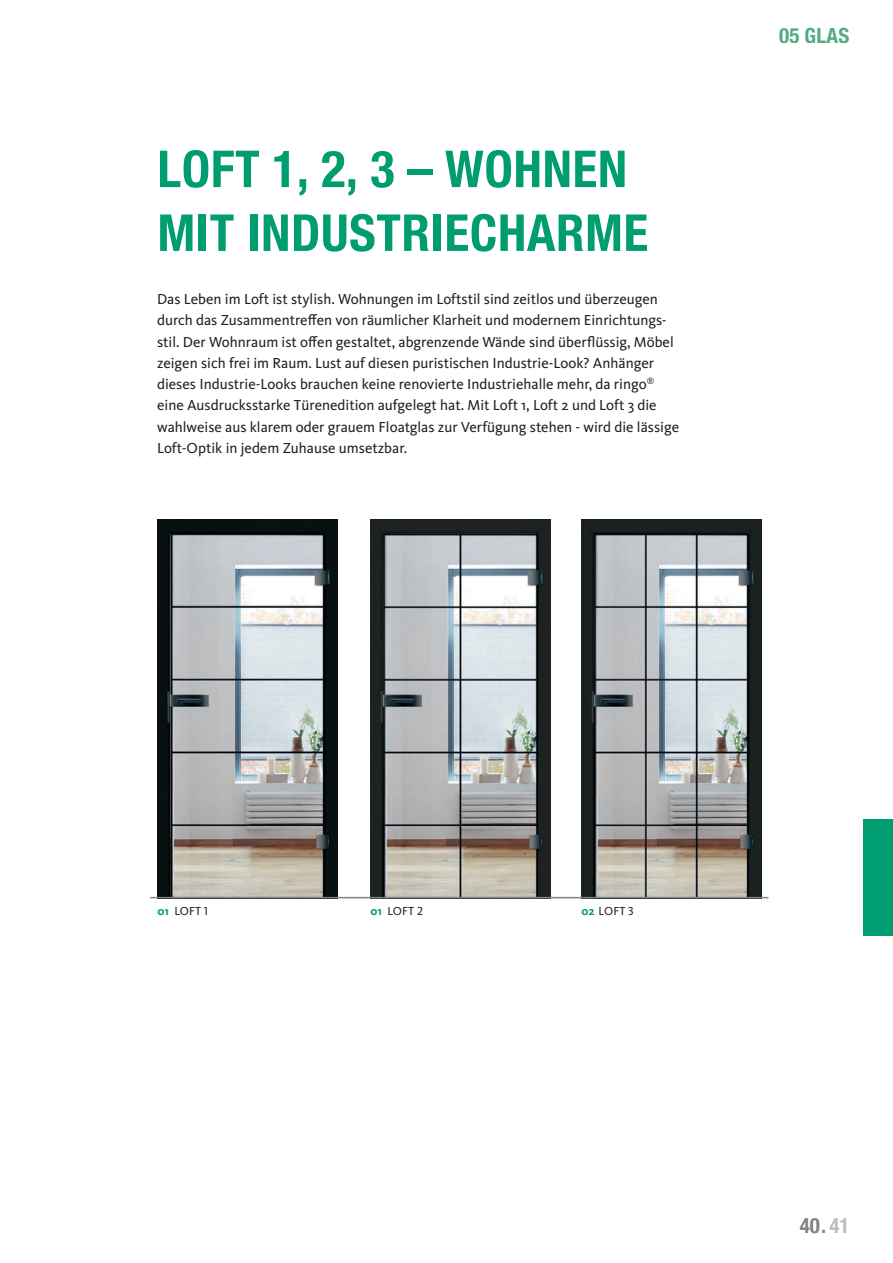
<style>
.page{position:relative;width:893px;height:1263px;background:#fff}
.page>*{position:absolute;margin:0;border:0;box-sizing:border-box;transform-origin:0 0}
.t1{font:700 condensed 51px/63.8px "Helvetica Neue";letter-spacing:.015em;color:#009d70}
.t2{font:700 condensed 21px "Helvetica Neue";letter-spacing:.015em;color:#53ab86}
.t3{font:700 condensed 21px "Helvetica Neue";color:#818486}
.t4{font:15px/21.3px "Kievit OT";color:#231f20}
.t5{font:12px "Kievit OT";color:#231f20}
.s1{font-weight:700;color:#009d70}
.s2{color:#bcbec0}
</style>
<div class="page">
<div style="left:863px;top:819px;width:30px;height:116px;background:#009d70"></div>
<img style="left:370px;top:520px;width:180px;height:377px">
<img style="left:157px;top:520px;width:180px;height:377px">
<img style="left:582px;top:520px;width:179px;height:377px">
<hr style="left:150px;top:897px;width:618px;height:1px;background:#818486">
<h1 class="t1" style="left:157px;top:136px;width:492px">LOFT 1, 2, 3 – WOHNEN<br>MIT INDUSTRIECHARME</h1>
<p class="t4" style="left:157px;top:288px;width:523px">Das Leben im Loft ist stylish. Wohnungen im Loftstil sind zeitlos und überzeugen durch das Zusammentreffen von räumlicher Klarheit und modernem Einrichtungs&shy;stil. Der Wohnraum ist offen gestaltet, abgrenzende Wände sind überflüssig, Möbel zeigen sich frei im Raum. Lust auf diesen puristischen Industrie-Look? Anhänger dieses Industrie-Looks brauchen keine renovierte Industriehalle mehr, da ringo<sup>® </sup>eine Ausdrucksstarke Türenedition aufgelegt hat. Mit Loft 1, Loft 2 und Loft 3 die wahlweise aus klarem oder grauem Floatglas zur Verfügung stehen - wird die lässige Loft-Optik in jedem Zuhause umsetzbar.</p>
<h2 class="t2" style="left:779px;top:22px;width:72px">05 GLAS</h2>
<p class="t5" style="left:157px;top:904px;width:52px"><span class="s1">01</span> LOFT 1</p>
<p class="t5" style="left:370px;top:904px;width:54px"><span class="s1">01</span> LOFT 2</p>
<p class="t5" style="left:582px;top:904px;width:54px"><span class="s1">02</span> LOFT 3</p>
<h2 class="t3" style="left:800px;top:1213px;width:51px">40. <span class="s2">41</span></h2>
</div>
